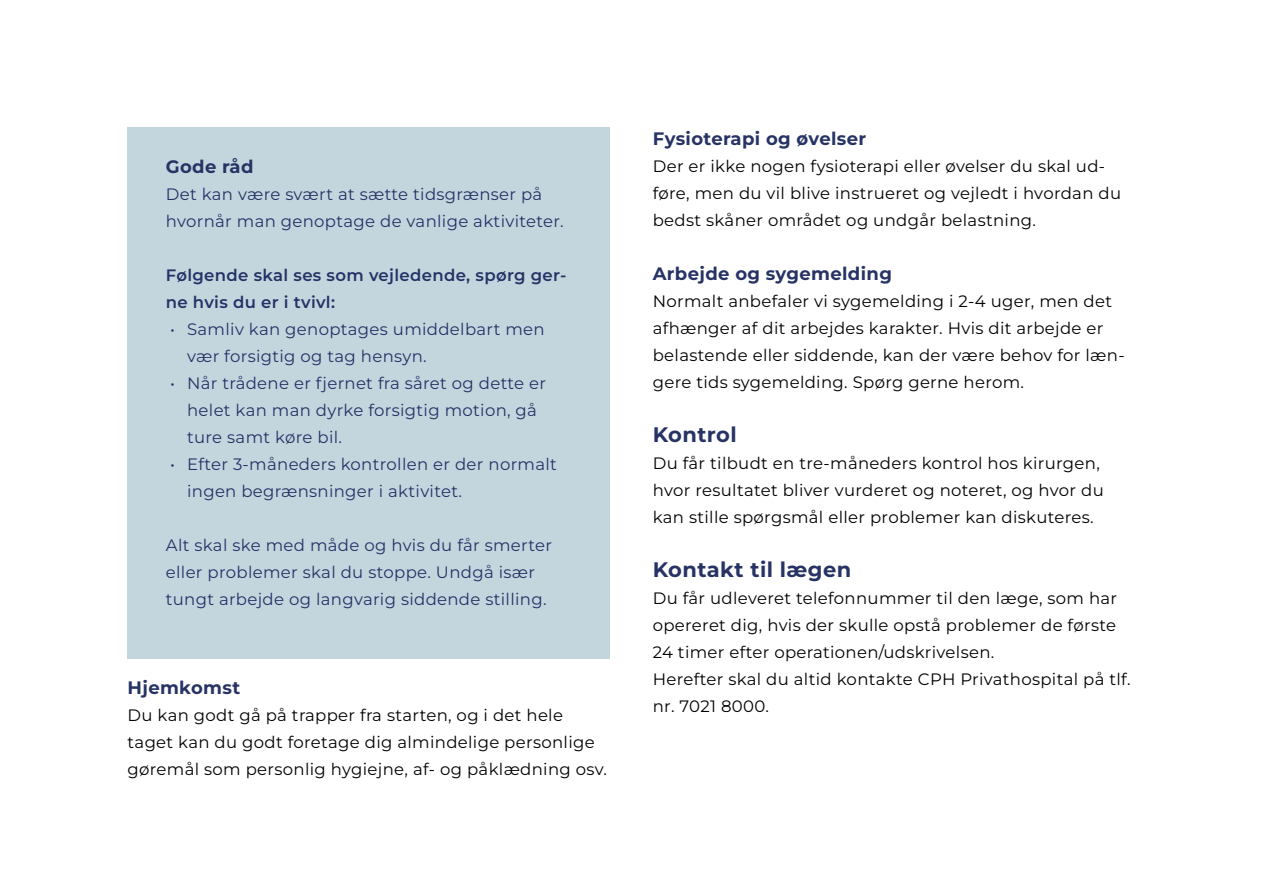
<style>
.page{position:relative;width:1263px;height:893px;background:#fff}
.page>*{position:absolute;margin:0;border:0;box-sizing:border-box;transform-origin:0 0}
.t1{font:700 21px "Montserrat";letter-spacing:.02em;color:#273365}
.t2{font:700 18px "Montserrat";letter-spacing:.02em;color:#273365}
.t3{font:16.5px/27px "Montserrat";letter-spacing:.02em;color:#020203}
.t4{font:16.5px/27px "Montserrat";letter-spacing:.02em;color:#243265}
.t5{font:600 16.5px/27px "Montserrat";letter-spacing:.02em;color:#243265}
</style>
<div class="page">
<div style="left:128px;top:128px;width:482px;height:531px;background:#c3d6de"></div>
<p class="t2" style="left:166px;top:153px;width:89px">Gode råd</p>
<p class="t4" style="left:166px;top:180px;width:399px">Det kan være svært at sætte tidsgrænser på hvornår man genoptage de vanlige aktiviteter.</p>
<p class="t5" style="left:166px;top:260px;width:402px">Følgende skal ses som vejledende, spørg ger&shy;ne hvis du er i tvivl:</p>
<p class="t4" style="left:187px;top:315px;width:359px;text-indent:-17px">• Samliv kan genoptages umiddelbart men vær forsigtig og tag hensyn.</p>
<p class="t4" style="left:187px;top:369px;width:360px;text-indent:-17px">• Når trådene er fjernet fra såret og dette er helet kan man dyrke forsigtig motion, gå ture samt køre bil.</p>
<p class="t4" style="left:187px;top:450px;width:371px;text-indent:-17px">• Efter 3-måneders kontrollen er der normalt ingen begrænsninger i aktivitet.</p>
<p class="t4" style="left:166px;top:531px;width:388px">Alt skal ske med måde og hvis du får smerter eller problemer skal du stoppe. Undgå især tungt arbejde og langvarig siddende stilling.</p>
<p class="t2" style="left:128px;top:675px;width:114px">Hjemkomst</p>
<p class="t3" style="left:128px;top:701px;width:481px">Du kan godt gå på trapper fra starten, og i det hele taget kan du godt foretage dig almindelige personlige gøremål som personlig hygiejne, af- og påklædning osv.</p>
<p class="t2" style="left:653px;top:126px;width:215px">Fysioterapi og øvelser</p>
<p class="t3" style="left:653px;top:152px;width:470px">Der er ikke nogen fysioterapi eller øvelser du skal ud&shy;føre, men du vil blive instrueret og vejledt i hvordan du bedst skåner området og undgår belastning.</p>
<p class="t2" style="left:653px;top:261px;width:241px">Arbejde og sygemelding</p>
<p class="t3" style="left:653px;top:287px;width:473px">Normalt anbefaler vi sygemelding i 2-4 uger, men det afhænger af dit arbejdes karakter. Hvis dit arbejde er belastende eller siddende, kan der være behov for læn&shy;gere tids sygemelding. Spørg gerne herom.</p>
<p class="t1" style="left:653px;top:419px;width:85px">Kontrol</p>
<p class="t3" style="left:653px;top:449px;width:452px">Du får tilbudt en tre-måneders kontrol hos kirurgen, hvor resultatet bliver vurderet og noteret, og hvor du kan stille spørgsmål eller problemer kan diskuteres.</p>
<p class="t1" style="left:653px;top:554px;width:200px">Kontakt til lægen</p>
<p class="t3" style="left:653px;top:584px;width:479px">Du får udleveret telefonnummer til den læge, som har opereret dig, hvis der skulle opstå problemer de første 24 timer efter operationen/udskrivelsen.<br>Herefter skal du altid kontakte CPH Privathospital på tlf. nr. 7021 8000.</p>
</div>
